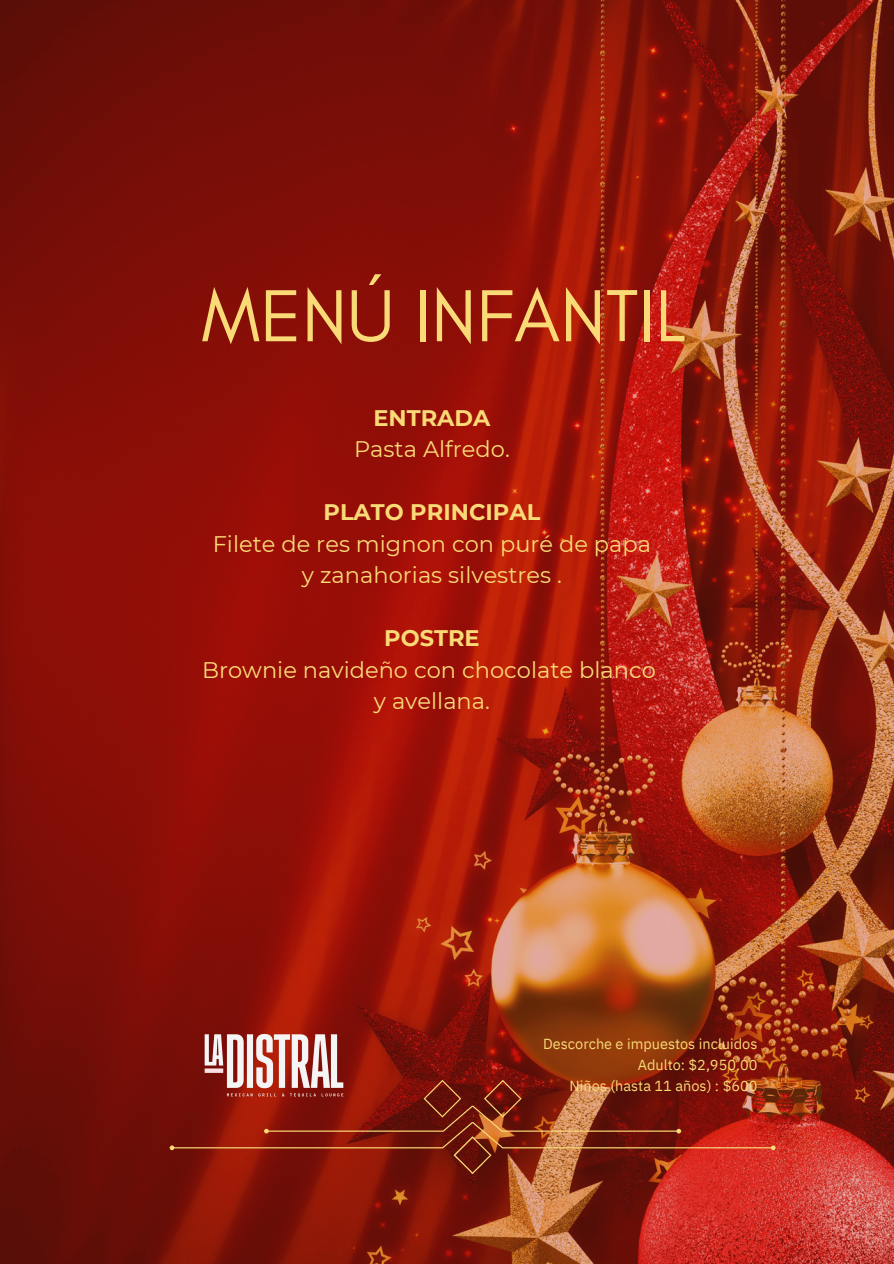
<style>
.page{position:relative;width:894px;height:1264px;background:#fff}
.page>*{position:absolute;margin:0;border:0;box-sizing:border-box;transform-origin:0 0}
.t1{font:75px "Glacial Indifference";color:#fada77}
.t2{font:22.5px/31.5px "Montserrat";color:#fada77;text-align:center}
.t3{font:14.55px "IBM Plex Sans";color:#fada77}
.s1{font-weight:700}
</style>
<div class="page">
<img style="left:0;top:0;width:893px;height:1263px">
<svg style="left:170px;top:1079px;width:605px;height:95px;background:#8c2513"></svg>
<img style="left:191px;top:1020px;width:166px;height:89px">
<p class="t1" style="left:201px;top:270px;width:486px">MENÚ INFANTIL</p>
<p class="t2" style="left:354px;top:402px;width:157px"><span class="s1">ENTRADA<br></span>Pasta Alfredo.</p>
<h1 class="t2" style="left:213px;top:496px;width:440px"><span class="s1">PLATO PRINCIPAL<br></span>Filete de res mignon con puré de papa y zanahorias silvestres .</h1>
<h2 class="t2" style="left:202px;top:622px;width:455px"><span class="s1">POSTRE<br></span>Brownie navideño con chocolate blanco y avellana.</h2>
<h2 class="t3" style="left:543px;top:1033px;width:216px">Descorche e impuestos incluidos</h2>
<h2 class="t3" style="left:637px;top:1055px;width:121px">Adulto: $2,950.00</h2>
<p class="t3" style="left:569px;top:1076px;width:189px">Niños (hasta 11 años) : $600</p>
</div>
